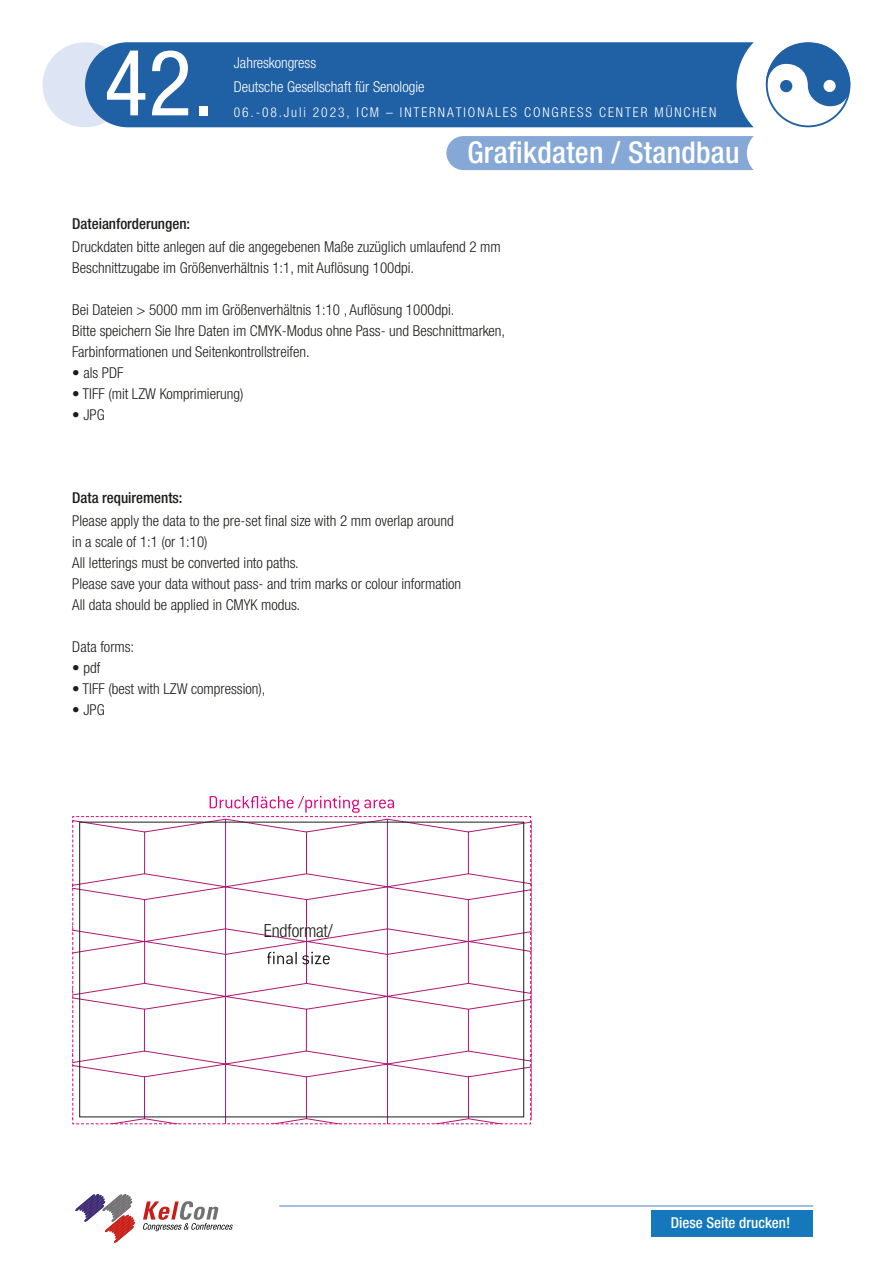
<style>
.page{position:relative;width:893px;height:1263px;background:#fff}
.page>*{position:absolute;margin:0;border:0;box-sizing:border-box;transform-origin:0 0}
.t1{font:condensed 91.5px "Helvetica Neue LT Pro";color:#fff}
.t2{font:500 condensed 30px "Helvetica Neue LT Pro";letter-spacing:.01em;color:#fff}
.t3{font:300 condensed 18px "Helvetica Neue LT Pro";letter-spacing:-.005em;color:#1d1d1b}
.t4{font:300 condensed 15px/21px "Helvetica Neue LT Pro";color:#1d1d1b}
.t5{font:300 condensed 15px/24px "Helvetica Neue LT Pro";color:#fff}
.t6{font:500 condensed 15px "Helvetica Neue LT Pro";color:#1d1d1b}
.t7{font:500 condensed 15px "Helvetica Neue LT Pro";color:#fff}
.t8{font:300 condensed 13.5px "Helvetica Neue LT Pro";letter-spacing:.14em;color:#fff}
</style>
<div class="page">
<svg style="left:76px;top:1194px;width:59px;height:48px"></svg>
<svg style="left:143px;top:1201px;width:90px;height:30px"></svg>
<hr style="left:279px;top:1205px;width:534px;height:2px;background:#85a8d6">
<svg style="left:72px;top:796px;width:459px;height:328px"></svg>
<div style="left:652px;top:1210px;width:161px;height:26px;background:#1578bc"></div>
<div style="left:446px;top:136px;width:308px;height:34px;background:#85a8d6"></div>
<div style="left:43px;top:42px;width:85px;height:85px;background:#dde5f5;border-radius:50%"></div>
<div style="left:85px;top:42px;width:669px;height:85px;background:#2060a4"></div>
<svg style="left:766px;top:42px;width:84px;height:64px"></svg>
<h1 class="t1" style="left:104px;top:30px;width:111px">42.</h1>
<p class="t6" style="left:72px;top:215px;width:119px">Dateianforderungen:</p>
<p class="t5" style="left:234px;top:51px;width:192px">Jahreskongress<br>Deutsche Gesellschaft für Senologie</p>
<p class="t8" style="left:234px;top:104px;width:484px">06.-08.Juli 2023, ICM – INTERNATIONALES CONGRESS CENTER MÜNCHEN</p>
<h2 class="t2" style="left:468px;top:134px;width:274px">Grafikdaten / Standbau</h2>
<p class="t4" style="left:72px;top:237px;width:430px">Druckdaten bitte anlegen auf die angegebenen Maße zuzüglich umlaufend 2 mm<br>Beschnittzugabe im Größenverhältnis 1:1, mit Auflösung 100dpi.</p>
<p class="t4" style="left:72px;top:300px;width:434px">Bei Dateien &gt; 5000 mm im Größenverhältnis 1:10 , Auflösung 1000dpi.<br>Bitte speichern Sie Ihre Daten im CMYK-Modus ohne Pass- und Beschnittmarken,<br>Farbinformationen und Seitenkontrollstreifen.</p>
<p class="t4" style="left:72px;top:363px;width:53px">• als PDF</p>
<p class="t4" style="left:72px;top:384px;width:173px">• TIFF (mit LZW Komprimierung)</p>
<p class="t4" style="left:72px;top:405px;width:34px">• JPG</p>
<p class="t6" style="left:72px;top:489px;width:112px">Data requirements:</p>
<p class="t4" style="left:72px;top:510px;width:390px">Please apply the data to the pre-set final size with 2 mm overlap around in a scale of 1:1 (or 1:10)<br>All letterings must be converted into paths.<br>Please save your data without pass- and trim marks or colour information All data should be applied in CMYK modus.</p>
<p class="t4" style="left:72px;top:636px;width:63px">Data forms:</p>
<p class="t4" style="left:72px;top:657px;width:30px">• pdf</p>
<p class="t4" style="left:72px;top:678px;width:195px">• TIFF (best with LZW compression),</p>
<p class="t4" style="left:72px;top:699px;width:34px">• JPG</p>
<p class="t3" style="left:264px;top:920px;width:71px">Endformat/</p>
<p class="t7" style="left:671px;top:1213px;width:121px">Diese Seite drucken!</p>
</div>
